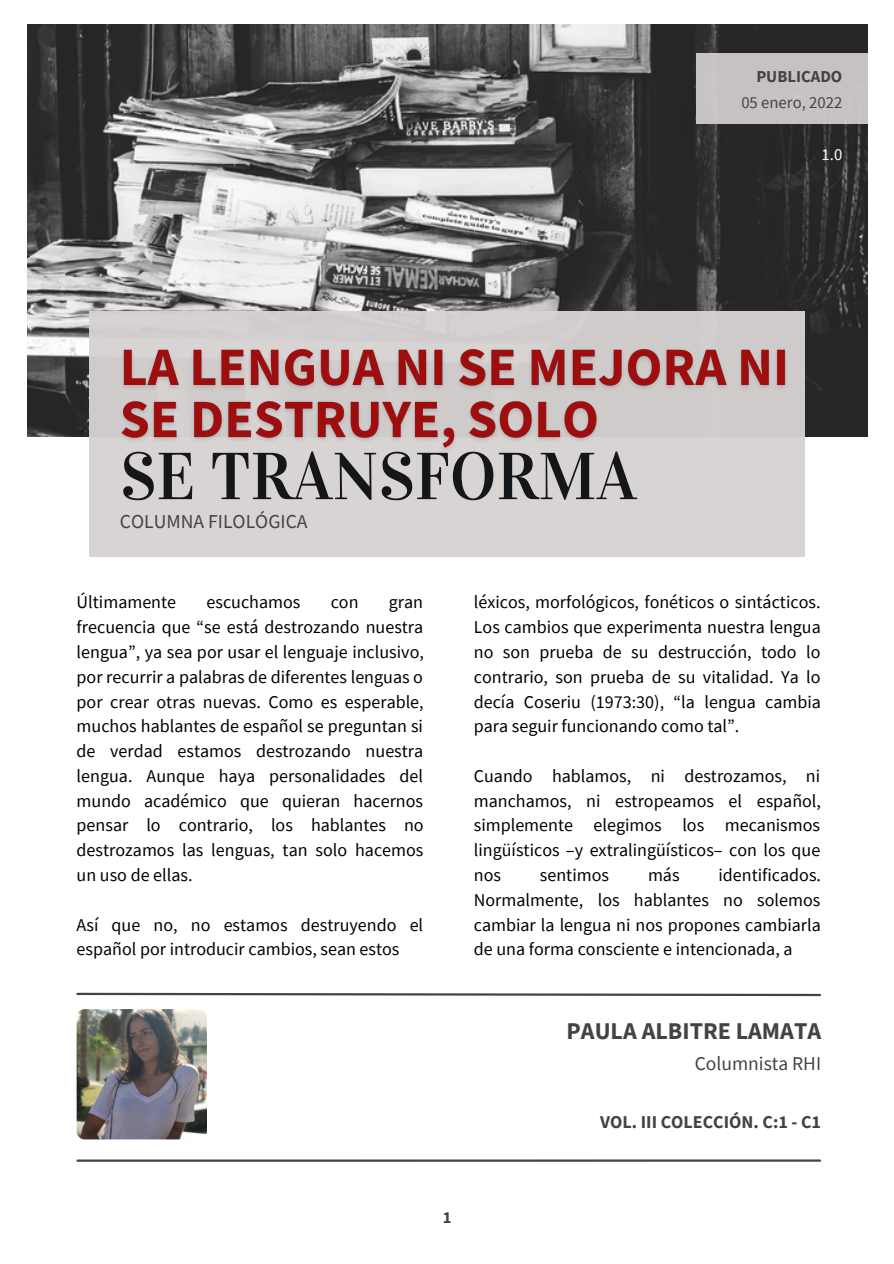
<style>
.page{position:relative;width:894px;height:1264px;background:#fff}
.page>*{position:absolute;margin:0;border:0;box-sizing:border-box;transform-origin:0 0}
.t1{font:66.45px "Vidaloka";color:#14161a}
.t2{font:700 24px "Source Sans Pro";color:#434343}
.t3{font:19.65px "Source Sans Pro";color:#434343}
.t4{font:19.5px "Source Sans Pro";color:#434343}
.t5{font:18px/24.8px "Source Sans Pro";color:#000;text-align:justify}
.t6{font:700 18px "Source Sans Pro";color:#434343}
.t7{font:16.65px "Source Sans Pro";color:#434343}
.t8{font:700 16.65px "Source Sans Pro";color:#434343}
.t9{font:16.65px "Source Sans Pro";color:#fff}
</style>
<div class="page">
<img style="left:27px;top:25px;width:839px;height:411px">
<div style="left:89px;top:311px;width:715px;height:245px;background:#d8d3d3"></div>
<img style="left:77px;top:1009px;width:130px;height:130px;border-radius:8px">
<svg style="left:76px;top:992px;width:745px;height:5px"></svg>
<div style="left:696px;top:53px;width:171px;height:71px;background:#c7c2c2"></div>
<hr style="left:77px;top:1159px;width:742px;height:2px;background:#434343">
<img style="left:120px;top:348px;width:668px;height:101px">
<p class="t8" style="left:756px;top:65px;width:87px">PUBLICADO</p>
<p class="t7" style="left:741px;top:91px;width:102px">05 enero, 2022</p>
<p class="t1" style="left:120px;top:436px;width:518px">SE TRANSFORMA</p>
<p class="t3" style="left:120px;top:508px;width:189px">COLUMNA FILOLÓGICA</p>
<p class="t9" style="left:821px;top:144px;width:22px">1.0</p>
<p class="t5" style="left:77px;top:589px;width:101px">Últimamente</p>
<p class="t5" style="left:206px;top:589px;width:95px">escuchamos</p>
<p class="t5" style="left:330px;top:589px;width:29px">con</p>
<p class="t5" style="left:77px;top:589px;width:349px;text-indent:312px">gran frecuencia que “se está destrozando nuestra lengua”, ya sea por usar el lenguaje inclusivo, por recurrir a palabras de diferentes lenguas o por crear otras nuevas. Como es esperable, muchos hablantes de español se preguntan si de verdad estamos destrozando nuestra lengua. Aunque haya personalidades del mundo académico que quieran hacernos pensar lo contrario, los hablantes no destrozamos las lenguas, tan solo hacemos un uso de ellas.</p>
<p class="t5" style="left:77px;top:911px;width:348px">Así que no, no estamos destruyendo el español por introducir cambios, sean estos</p>
<p class="t5" style="left:473px;top:589px;width:348px">léxicos, morfológicos, fonéticos o sintácticos.<br>Los cambios que experimenta nuestra lengua no son prueba de su destrucción, todo lo contrario, son prueba de su vitalidad. Ya lo decía Coseriu (1973:30), “la lengua cambia para seguir funcionando como tal”.</p>
<p class="t5" style="left:473px;top:763px;width:348px">Cuando hablamos, ni destrozamos, ni manchamos, ni estropeamos el español, simplemente elegimos los mecanismos lingüísticos ‒y extralingüísticos‒ con los que nos</p>
<p class="t5" style="left:539px;top:862px;width:71px">sentimos</p>
<p class="t5" style="left:647px;top:862px;width:33px">más</p>
<p class="t5" style="left:473px;top:862px;width:349px;text-indent:244px">identificados.<br>Normalmente, los hablantes no solemos cambiar la lengua ni nos propones cambiarla de una forma consciente e intencionada, a</p>
<p class="t2" style="left:566px;top:1015px;width:256px">PAULA ALBITRE LAMATA</p>
<p class="t4" style="left:694px;top:1050px;width:128px">Columnista RHI</p>
<p class="t6" style="left:600px;top:1109px;width:222px">VOL. III COLECCIÓN. C:1 - C1</p>
<p class="t8" style="left:442px;top:1206px;width:10px">1</p>
</div>
